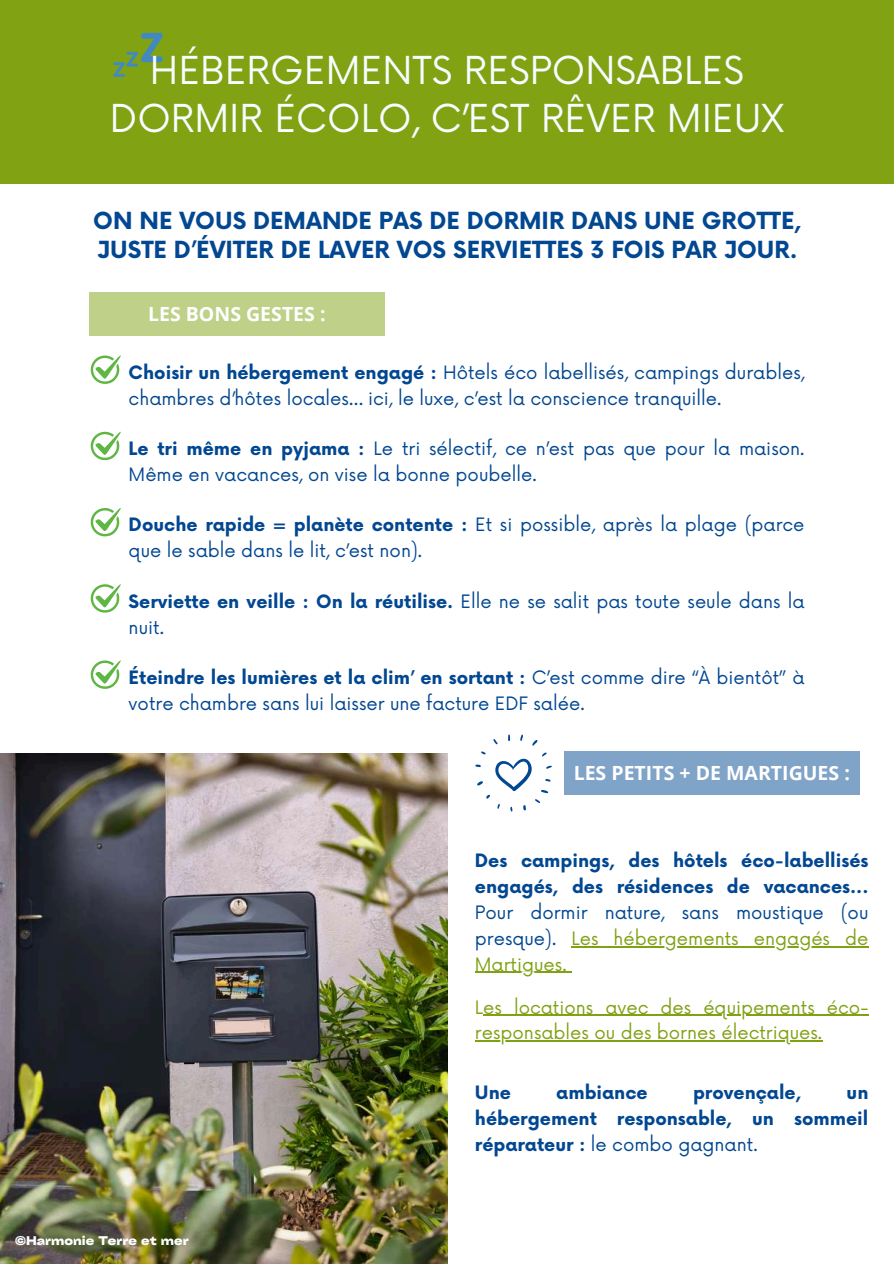
<style>
.page{position:relative;width:894px;height:1264px;background:#fff}
.page>*{position:absolute;margin:0;border:0;box-sizing:border-box;transform-origin:0 0}
.t1{font:37.5px/48.4px "Now";color:#f8fcff;text-align:center}
.t2{font:700 22.95px/29.2px "Now";color:#024791}
.t3{font:700 19.5px "Open Sans";color:#fff}
.t4{font:18px/26px "Now";color:#024791}
.t5{font:700 18px/26px "Now";color:#024791}
.t6{font:18px/26px "Now";color:#80a113}
.t7{font:700 expanded 12px "Cy Grotesk";color:#fff}
.s1{font-weight:700}
.s2{color:#80a113}
.s3{font-weight:400}
</style>
<div class="page">
<div style="left:0;top:0;width:893px;height:183px;background:#80a213"></div>
<div style="left:89px;top:293px;width:295px;height:43px;background:#bfd089"></div>
<img style="left:0;top:753px;width:447px;height:510px">
<svg style="left:475px;top:734px;width:77px;height:78px"></svg>
<div style="left:563px;top:751px;width:296px;height:43px;background:#80a3c8"></div>
<svg style="left:90px;top:355px;width:31px;height:29px"></svg>
<svg style="left:90px;top:431px;width:31px;height:29px"></svg>
<svg style="left:90px;top:508px;width:31px;height:28px"></svg>
<svg style="left:113px;top:33px;width:50px;height:44px"></svg>
<svg style="left:90px;top:584px;width:31px;height:29px"></svg>
<svg style="left:90px;top:660px;width:31px;height:29px"></svg>
<svg style="left:218px;top:1021px;width:46px;height:9px"></svg>
<hr style="left:571px;top:946px;width:297px;height:1px;background:#80a113">
<hr style="left:475px;top:971px;width:91px;height:2px;background:#80a113">
<svg style="left:566px;top:971px;width:6px;height:2px"></svg>
<hr style="left:483px;top:1014px;width:385px;height:1px;background:#80a113">
<hr style="left:475px;top:1040px;width:347px;height:1px;background:#80a113">
<h1 class="t1" style="left:110px;top:48px;width:675px">HÉBERGEMENTS RESPONSABLES<br>DORMIR ÉCOLO, C’EST RÊVER MIEUX</h1>
<p class="t2" style="left:93px;top:207px;width:709px">ON NE VOUS DEMANDE PAS DE DORMIR DANS UNE GROTTE,<br>JUSTE D’ÉVITER DE LAVER VOS SERVIETTES 3 FOIS PAR JOUR.</p>
<p class="t3" style="left:148px;top:300px;width:179px">LES BONS GESTES :</p>
<p class="t4" style="left:129px;top:360px;width:677px"><span class="s1">Choisir un hébergement engagé :</span> Hôtels éco labellisés, campings durables, chambres d’hôtes locales… ici, le luxe, c’est la conscience tranquille.</p>
<p class="t4" style="left:129px;top:436px;width:677px"><span class="s1">Le tri même en pyjama :</span> Le tri sélectif, ce n’est pas que pour la maison.<br>Même en vacances, on vise la bonne poubelle.</p>
<p class="t4" style="left:129px;top:513px;width:677px"><span class="s1">Douche rapide = planète contente :</span> Et si possible, après la plage (parce que le sable dans le lit, c’est non).</p>
<p class="t4" style="left:129px;top:589px;width:677px"><span class="s1">Serviette en veille : On la réutilise.</span> Elle ne se salit pas toute seule dans la nuit.</p>
<p class="t4" style="left:129px;top:665px;width:677px"><span class="s1">Éteindre les lumières et la clim’ en sortant :</span> C’est comme dire “À bientôt” à votre chambre sans lui laisser une facture EDF salée.</p>
<p class="t3" style="left:573px;top:759px;width:277px">LES PETITS + DE MARTIGUES :</p>
<p class="t5" style="left:475px;top:848px;width:395px">Des campings, des hôtels éco-labellisés engagés, des résidences de vacances...</p>
<p class="t4" style="left:475px;top:900px;width:395px;text-align:justify">Pour dormir nature, sans moustique (ou presque). <span class="s2">Les hébergements engagés de Martigues.</span></p>
<p class="t6" style="left:475px;top:994px;width:395px">Les locations avec des équipements éco&shy;responsables ou des bornes électriques.</p>
<p class="t7" style="left:15px;top:1232px;width:175px">©Harmonie Terre et mer</p>
<p class="t5" style="left:475px;top:1080px;width:38px">Une</p>
<p class="t5" style="left:556px;top:1080px;width:93px">ambiance</p>
<p class="t5" style="left:692px;top:1080px;width:110px">provençale,</p>
<p class="t5" style="left:475px;top:1080px;width:395px;text-align:justify;text-indent:371px">un hébergement responsable, un sommeil réparateur : <span class="s3">le combo gagnant.</span></p>
</div>
